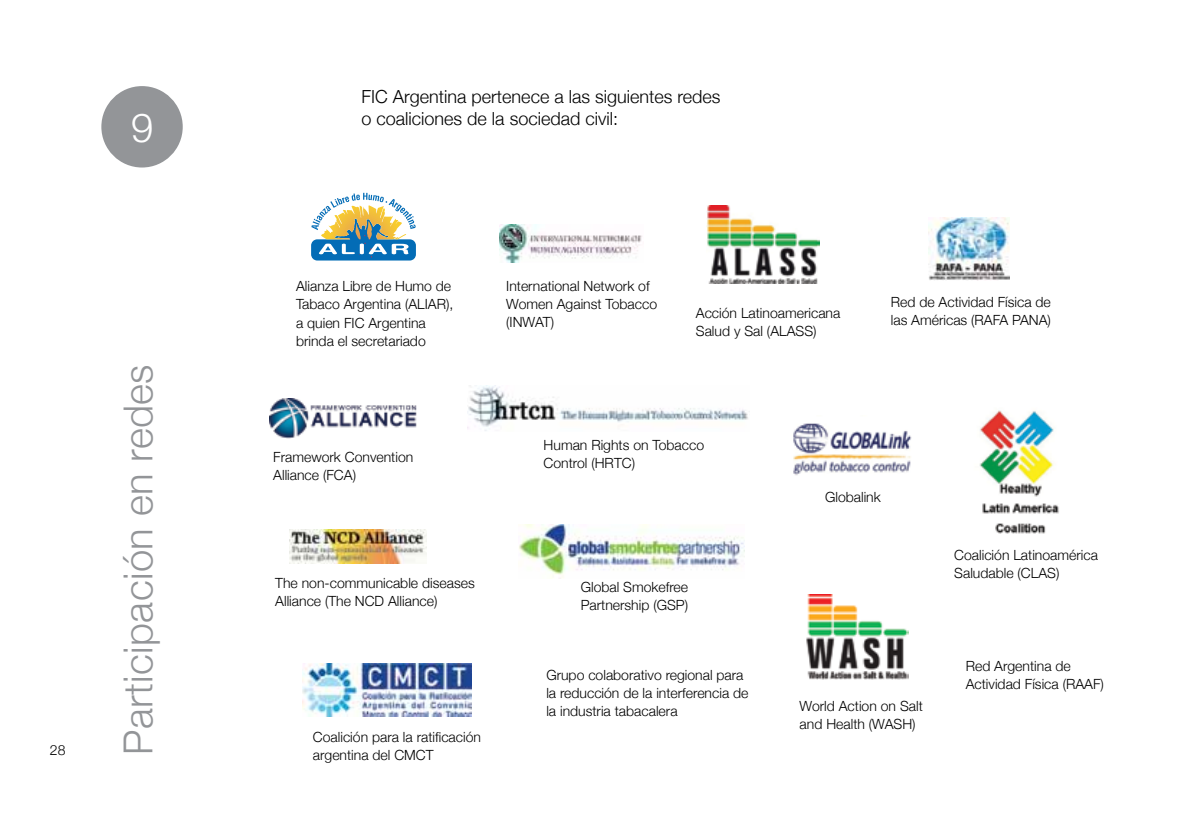
<style>
.page{position:relative;width:1191px;height:840px;background:#fff}
.page>*{position:absolute;margin:0;border:0;box-sizing:border-box;transform-origin:0 0}
.t1{font:300 40px "Helvetica Neue";letter-spacing:.01em;color:#939598}
.t2{font:300 40px "Helvetica Neue";color:#fff}
.t3{font:300 18px/22px "Helvetica Neue";color:#000}
.t4{font:300 14px/18px "Helvetica Neue";color:#000}
</style>
<div class="page">
<div style="left:101px;top:86px;width:82px;height:81px;background:#939598;border-radius:50%"></div>
<svg style="left:311px;top:192px;width:105px;height:69px"></svg>
<img style="left:979px;top:410px;width:80px;height:124px">
<img style="left:707px;top:206px;width:112px;height:77px">
<img style="left:499px;top:224px;width:143px;height:38px">
<img style="left:270px;top:398px;width:147px;height:40px">
<img style="left:467px;top:385px;width:281px;height:46px">
<img style="left:289px;top:529px;width:137px;height:34px">
<img style="left:519px;top:524px;width:226px;height:53px">
<img style="left:928px;top:217px;width:82px;height:63px">
<img style="left:793px;top:423px;width:119px;height:53px">
<img style="left:806px;top:594px;width:102px;height:84px">
<img style="left:302px;top:663px;width:170px;height:53px">
<h1 class="t2" style="left:131px;top:95px;width:24px">9</h1>
<p class="t4" style="left:50px;top:739px;width:17px">28</p>
<h1 class="t1" style="left:106px;top:754px;width:392px;rotate:-90deg">Participación en redes</h1>
<p class="t3" style="left:361px;top:84px;width:360px">FIC Argentina pertenece a las siguientes redes o coaliciones de la sociedad civil:</p>
<p class="t4" style="left:296px;top:276px;width:159px">Alianza Libre de Humo de<br>Tabaco Argentina (ALIAR), a quien FIC Argentina brinda el secretariado</p>
<p class="t4" style="left:506px;top:276px;width:152px">International Network of<br>Women Against Tobacco (INWAT)</p>
<p class="t4" style="left:696px;top:302px;width:146px">Acción Latinoamericana<br>Salud y Sal (ALASS)</p>
<p class="t4" style="left:891px;top:292px;width:162px">Red de Actividad Física de las Américas (RAFA PANA)</p>
<p class="t4" style="left:273px;top:447px;width:142px">Framework Convention<br>Alliance (FCA)</p>
<p class="t4" style="left:543px;top:435px;width:162px">Human Rights on Tobacco<br>Control (HRTC)</p>
<p class="t4" style="left:275px;top:572px;width:201px">The non-communicable diseases<br>Alliance (The NCD Alliance)</p>
<p class="t4" style="left:581px;top:577px;width:109px">Global Smokefree<br>Partnership (GSP)</p>
<p class="t4" style="left:825px;top:486px;width:57px">Globalink</p>
<p class="t4" style="left:954px;top:544px;width:145px">Coalición Latinoamérica<br>Saludable (CLAS)</p>
<p class="t4" style="left:313px;top:727px;width:170px">Coalición para la ratificación argentina del CMCT</p>
<p class="t4" style="left:546px;top:665px;width:204px">Grupo colaborativo regional para la reducción de la interferencia de la industria tabacalera</p>
<p class="t4" style="left:799px;top:696px;width:125px">World Action on Salt and Health (WASH)</p>
<p class="t4" style="left:965px;top:655px;width:140px">Red Argentina de<br>Actividad Física (RAAF)</p>
</div>
